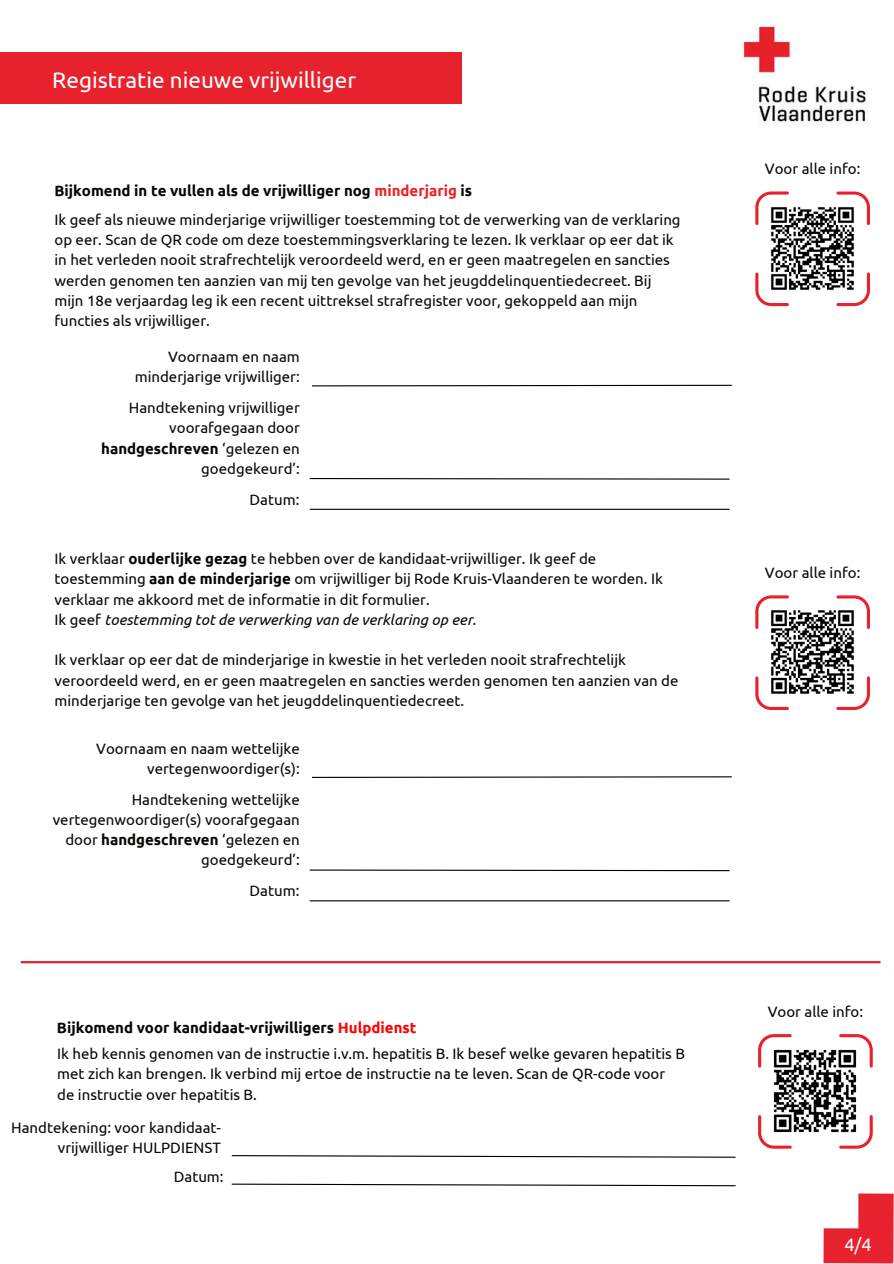
<style>
.page{position:relative;width:894px;height:1264px;background:#fff}
.page>*{position:absolute;margin:0;border:0;box-sizing:border-box;transform-origin:0 0}
.t1{font:22.5px "Ubuntu";color:#fff}
.t2{font:18px "Ubuntu";color:#fff}
.t3{font:15px/20.2px "Ubuntu";color:#080704}
.s1{font-weight:700}
.s2{font-weight:700;color:#eb2327}
.s3{font-style:inherit}
.s4{font-style:italic}
.s5{font-weight:700;color:#f00}
</style>
<div class="page">
<div style="left:0;top:53px;width:461px;height:51px;background:#e8222d"></div>
<img style="left:741px;top:24px;width:127px;height:101px">
<svg style="left:836px;top:191px;width:33px;height:34px"></svg>
<svg style="left:755px;top:191px;width:34px;height:34px"></svg>
<svg style="left:836px;top:272px;width:33px;height:34px"></svg>
<svg style="left:755px;top:272px;width:34px;height:34px"></svg>
<svg style="left:836px;top:595px;width:33px;height:34px"></svg>
<svg style="left:755px;top:595px;width:34px;height:34px"></svg>
<svg style="left:836px;top:676px;width:33px;height:34px"></svg>
<svg style="left:755px;top:676px;width:34px;height:34px"></svg>
<img style="left:763px;top:200px;width:97px;height:97px">
<img style="left:763px;top:604px;width:97px;height:96px">
<svg style="left:312px;top:384px;width:420px;height:3px"></svg>
<svg style="left:311px;top:776px;width:421px;height:2px"></svg>
<svg style="left:309px;top:478px;width:421px;height:2px"></svg>
<svg style="left:309px;top:869px;width:421px;height:2px"></svg>
<hr style="left:309px;top:509px;width:420px;height:1px;background:#000">
<hr style="left:309px;top:900px;width:420px;height:1px;background:#000">
<img style="left:823px;top:1193px;width:70px;height:70px">
<svg style="left:231px;top:1155px;width:505px;height:3px"></svg>
<svg style="left:231px;top:1183px;width:505px;height:3px"></svg>
<svg style="left:839px;top:1034px;width:33px;height:34px"></svg>
<svg style="left:758px;top:1034px;width:34px;height:34px"></svg>
<svg style="left:839px;top:1115px;width:33px;height:33px"></svg>
<svg style="left:758px;top:1115px;width:34px;height:33px"></svg>
<img style="left:766px;top:1042px;width:97px;height:97px">
<hr style="left:21px;top:961px;width:859px;height:2px;background:#e8222d">
<h1 class="t1" style="left:52px;top:66px;width:305px">Registratie nieuwe vrijwilliger</h1>
<p class="t3" style="left:54px;top:176px;width:627px;line-height:28.7px"><span class="s1">Bijkomend in te vullen als de vrijwilliger nog</span> <span class="s2">minderjarig</span> <span class="s1">is<br></span>Ik geef als nieuwe minderjarige vrijwilliger toestemming tot de verwerking van de verklaring</p>
<p class="t3" style="left:54px;top:229px;width:620px">op eer. Scan de QR code om deze toestemmingsverklaring te lezen. Ik verklaar op eer dat ik in het verleden nooit strafrechtelijk veroordeeld werd, en er geen maatregelen en sancties werden genomen ten aanzien van mij ten gevolge van het jeugddelinquentiedecreet. <span class="s3">Bij mijn 18e verjaardag leg ik een recent uittreksel strafregister voor, gekoppeld aan mijn functies als vrijwilliger.</span></p>
<p class="t3" style="left:135px;top:346px;width:166px;text-align:right">Voornaam en naam minderjarige vrijwilliger:</p>
<p class="t3" style="left:101px;top:397px;width:200px;text-align:right">Handtekening vrijwilliger voorafgegaan door <span class="s1">handgeschreven</span> ‘gelezen en goedgekeurd’:</p>
<p class="t3" style="left:249px;top:488px;width:51px">Datum:</p>
<p class="t3" style="left:54px;top:548px;width:609px">Ik verklaar <span class="s1">ouderlijke gezag</span> te hebben over de kandidaat-vrijwilliger. Ik geef de toestemming <span class="s1">aan de minderjarige</span> om vrijwilliger bij Rode Kruis-Vlaanderen te worden. Ik verklaar me akkoord met de informatie in dit formulier.<br>Ik geef <span class="s4">toestemming tot de verwerking van de verklaring op eer.</span></p>
<p class="t3" style="left:54px;top:649px;width:625px">Ik verklaar op eer dat de minderjarige in kwestie in het verleden nooit strafrechtelijk veroordeeld werd, en er geen maatregelen en sancties werden genomen ten aanzien van de minderjarige ten gevolge van het jeugddelinquentiedecreet.</p>
<p class="t3" style="left:96px;top:737px;width:205px;text-align:right">Voornaam en naam wettelijke vertegenwoordiger(s):</p>
<p class="t3" style="left:53px;top:788px;width:248px;text-align:right">Handtekening wettelijke vertegenwoordiger(s) voorafgegaan door <span class="s1">handgeschreven</span> ‘gelezen en goedgekeurd’:</p>
<p class="t3" style="left:249px;top:880px;width:51px">Datum:</p>
<p class="t3" style="left:57px;top:1013px;width:629px;line-height:26.2px"><span class="s1">Bijkomend voor kandidaat-vrijwilligers</span> <span class="s5">Hulpdienst<br></span>Ik heb kennis genomen van de instructie i.v.m. hepatitis B. Ik besef welke gevaren hepatitis B</p>
<p class="t3" style="left:57px;top:1063px;width:609px">met zich kan brengen. Ik verbind mij ertoe de instructie na te leven. Scan de QR-code voor de instructie over hepatitis B.</p>
<p class="t3" style="left:11px;top:1116px;width:211px;text-align:right">Handtekening: voor kandidaat&shy;vrijwilliger HULPDIENST</p>
<p class="t3" style="left:174px;top:1165px;width:51px">Datum:</p>
<p class="t3" style="left:764px;top:158px;width:97px">Voor alle info:</p>
<p class="t3" style="left:764px;top:562px;width:97px">Voor alle info:</p>
<p class="t3" style="left:767px;top:1001px;width:97px">Voor alle info:</p>
<p class="t2" style="left:844px;top:1233px;width:29px">4/4</p>
</div>
